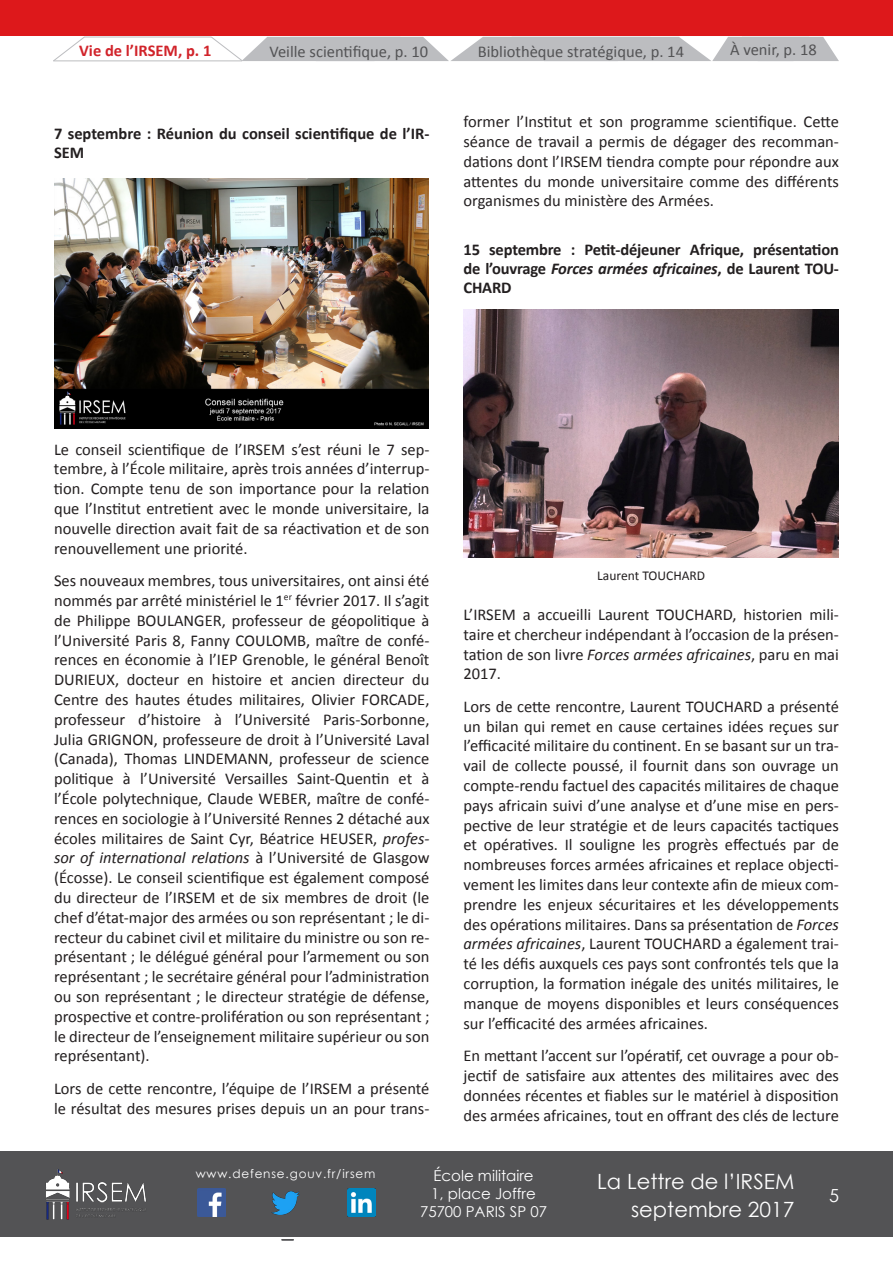
<style>
.page{position:relative;width:893px;height:1263px;background:#fff}
.page>*{position:absolute;margin:0;border:0;box-sizing:border-box;transform-origin:0 0}
.t1{font:21px/27px "Century Gothic";color:#fff;text-align:right}
.t2{font:18px "Century Gothic";color:#fff}
.t3{font:16.5px/19.8px "Calibri";color:#231f20;text-align:justify}
.t4{font:700 16.5px/18.9px "Calibri";letter-spacing:-.01em;color:#231f20}
.t5{font:16.5px "Calibri";color:#535355}
.t6{font:700 16.5px "Calibri";color:#d1232a}
.t7{font:15px/18px "Century Gothic";color:#fff;text-align:center}
.t8{font:13.5px "Calibri";color:#231f20}
.t9{font:12px "Century Gothic";letter-spacing:.07em;color:#fff}
.s1{font-style:italic}
</style>
<div class="page">
<div style="left:0;top:1151px;width:893px;height:85px;background:#535355"></div>
<img style="left:46px;top:1169px;width:100px;height:51px">
<img style="left:348px;top:1189px;width:28px;height:28px">
<img style="left:197px;top:1189px;width:28px;height:28px">
<img style="left:272px;top:1191px;width:28px;height:23px">
<div style="left:0;top:0;width:893px;height:37px;background:#dd181b"></div>
<img style="left:54px;top:178px;width:375px;height:251px">
<img style="left:463px;top:309px;width:376px;height:249px">
<svg style="left:53px;top:36px;width:32px;height:25px"></svg>
<hr style="left:53px;top:61px;width:189px;height:1px;background:#bcbdc0">
<hr style="left:84px;top:37px;width:127px;height:1px;background:#bcbdc0">
<svg style="left:211px;top:37px;width:628px;height:24px"></svg>
<p class="t6" style="left:79px;top:44px;width:134px">Vie de l’IRSEM, p. 1</p>
<p class="t5" style="left:270px;top:44px;width:160px">veille scientifique, p. 10</p>
<p class="t5" style="left:478px;top:44px;width:208px">bibliothèque stratégique, p. 14</p>
<p class="t5" style="left:730px;top:43px;width:88px">À venir, p. 18</p>
<p class="t4" style="left:54px;top:126px;width:377px">7 septembre : Réunion du conseil scientifique de l’IR-<br>SEM</p>
<p class="t3" style="left:463px;top:113px;width:377px">former l’institut et son programme scientifique. Cette séance de travail a permis de dégager des recomman&shy;dations dont l’irseM tiendra compte pour répondre aux attentes du monde universitaire comme des différents organismes du ministère des armées.</p>
<p class="t4" style="left:463px;top:242px;width:377px;text-align:justify">15 septembre : Petit-déjeuner Afrique, présentation de l’ouvrage <span class="s1">Forces armées africaines</span>, de Laurent TOU-CHARD</p>
<p class="t3" style="left:54px;top:440px;width:377px">Le conseil scientifique de l’irseM s’est réuni le 7 sep&shy;tembre, à l’École militaire, après trois années d’interrup&shy;tion. Compte tenu de son importance pour la relation que l’institut entretient avec le monde universitaire, la nouvelle direction avait fait de sa réactivation et de son renouvellement une priorité.</p>
<p class="t3" style="left:54px;top:572px;width:377px">ses nouveaux membres, tous universitaires, ont ainsi été nommés par arrêté ministériel le 1<sup>er</sup> février 2017. il s’agit de philippe bOULanger, professeur de géopolitique à l’Université paris 8, fanny COULOMb, maître de confé&shy;rences en économie à l’iep grenoble, le général benoît dUrieUX, docteur en histoire et ancien directeur du Centre des hautes études militaires, Olivier fOrCade, professeur d’histoire à l’Université paris-sorbonne, Julia grignOn, professeure de droit à l’Université Laval (Canada), thomas LindeMann, professeur de science politique à l’Université versailles saint-Quentin et à l’École polytechnique, Claude weber, maître de confé&shy;rences en sociologie à l’Université rennes 2 détaché aux écoles militaires de saint Cyr, béatrice HeUser, <span class="s1">profes&shy;sor of international relations</span> à l’Université de glasgow (Écosse). Le conseil scientifique est également composé du directeur de l’irseM et de six membres de droit (le chef d’état-major des armées ou son représentant ; le di&shy;recteur du cabinet civil et militaire du ministre ou son re&shy;présentant ; le délégué général pour l’armement ou son représentant ; le secrétaire général pour l’administration ou son représentant ; le directeur stratégie de défense, prospective et contre-prolifération ou son représentant ; le directeur de l’enseignement militaire supérieur ou son représentant).</p>
<p class="t3" style="left:54px;top:1080px;width:377px">Lors de cette rencontre, l’équipe de l’irseM a présenté le résultat des mesures prises depuis un an pour trans-</p>
<p class="t8" style="left:597px;top:570px;width:109px">Laurent tOUCHard</p>
<p class="t3" style="left:463px;top:606px;width:377px">L’irseM a accueilli Laurent tOUCHard, historien mili&shy;taire et chercheur indépendant à l’occasion de la présen&shy;tation de son livre <span class="s1">Forces armées africaines</span>, paru en mai 2017.</p>
<p class="t3" style="left:463px;top:698px;width:377px">Lors de cette rencontre, Laurent tOUCHard a présenté un bilan qui remet en cause certaines idées reçues sur l’efficacité militaire du continent. en se basant sur un tra&shy;vail de collecte poussé, il fournit dans son ouvrage un compte-rendu factuel des capacités militaires de chaque pays africain suivi d’une analyse et d’une mise en pers&shy;pective de leur stratégie et de leurs capacités tactiques et opératives. il souligne les progrès effectués par de nombreuses forces armées africaines et replace objecti&shy;vement les limites dans leur contexte afin de mieux com&shy;prendre les enjeux sécuritaires et les développements des opérations militaires. dans sa présentation de <span class="s1">Forces armées africaines</span>, Laurent tOUCHard a également trai&shy;té les défis auxquels ces pays sont confrontés tels que la corruption, la formation inégale des unités militaires, le manque de moyens disponibles et leurs conséquences sur l’efficacité des armées africaines.</p>
<p class="t3" style="left:463px;top:1047px;width:377px">en mettant l’accent sur l’opératif, cet ouvrage a pour ob&shy;jectif de satisfaire aux attentes des militaires avec des données récentes et fiables sur le matériel à disposition des armées africaines, tout en offrant des clés de lecture</p>
<p class="t9" style="left:196px;top:1166px;width:181px">www.defense.gouv.fr/irsem</p>
<p class="t7" style="left:420px;top:1166px;width:128px">École militaire<br>1, place Joffre<br>75700 PARIS SP 07</p>
<p class="t1" style="left:597px;top:1168px;width:199px">La Lettre de l’IRSEM septembre 2017</p>
<p class="t2" style="left:829px;top:1184px;width:11px">5</p>
</div>
